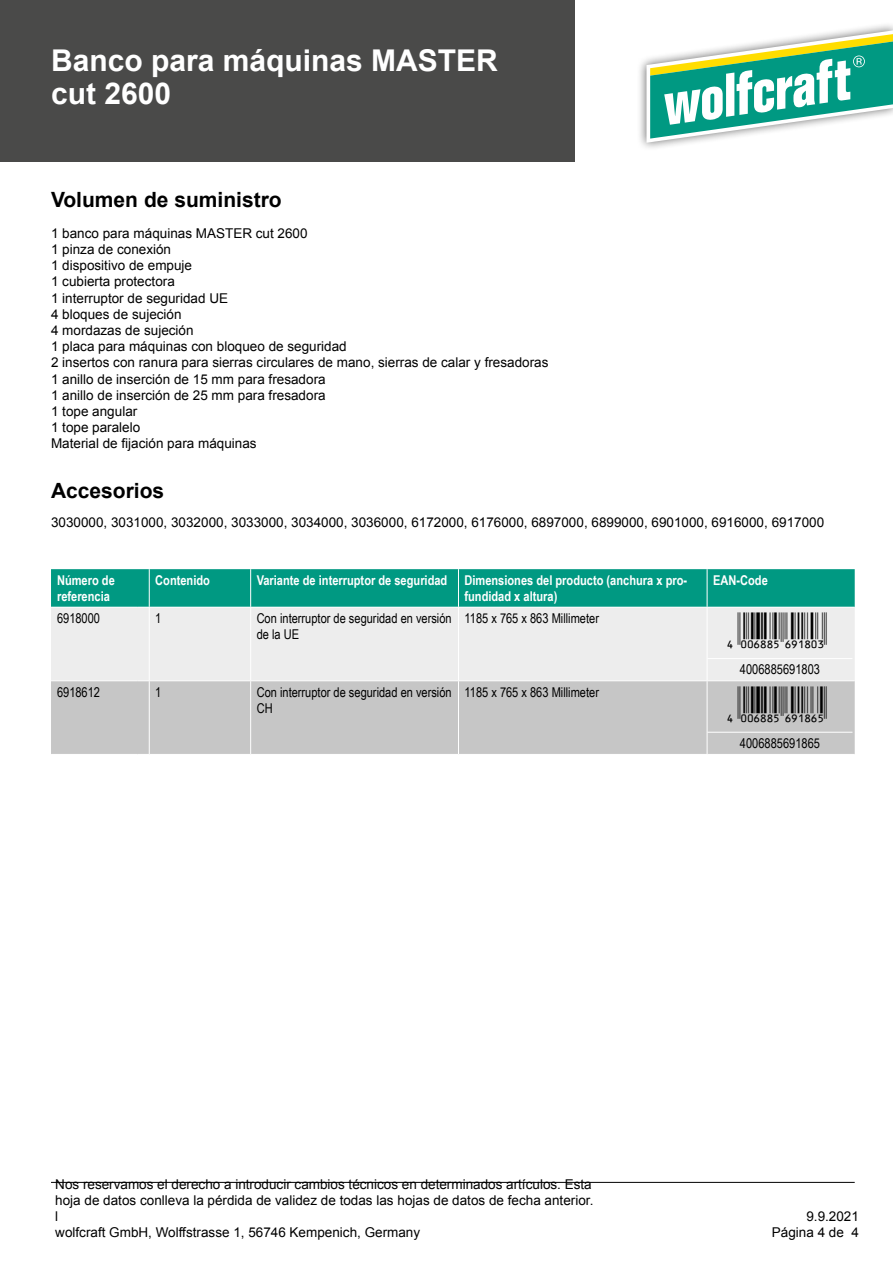
<style>
.page{position:relative;width:893px;height:1263px;background:#fff}
.page>*{position:absolute;margin:0;border:0;box-sizing:border-box;transform-origin:0 0}
.t1{font:36px/73.7px "Ean Bwr P36 Tt";color:#000}
.t2{font:700 30px/33px "Arial";color:#fff}
.t3{font:700 21px "Arial";color:#000}
.t4{font:13.5px/16.2px "Arial";color:#000}
.t5{font:13.5px/16.2px "Arial Narrow";color:#000}
.t6{font:700 13.5px/16.2px "Arial Narrow";color:#fff}
</style>
<div class="page">
<div style="left:0;top:0;width:574px;height:162px;background:#4a4a49"></div>
<hr style="left:51px;top:1182px;width:804px;height:1px;background:#000">
<div style="left:637px;top:22px;width:256px;height:130px;background:#000;opacity:.6"></div>
<svg style="left:646px;top:30px;width:247px;height:113px"></svg>
<div style="left:51px;top:608px;width:804px;height:72px;background:#ededed"></div>
<div style="left:51px;top:681px;width:804px;height:73px;background:#c6c6c6"></div>
<div style="left:51px;top:569px;width:804px;height:39px;background:#009982"></div>
<hr style="left:149px;top:607px;width:102px;height:1px;background:#fff">
<hr style="left:149px;top:607px;width:1px;height:73px;background:#fff">
<hr style="left:251px;top:607px;width:207px;height:1px;background:#fff">
<hr style="left:250px;top:607px;width:1px;height:73px;background:#fff">
<hr style="left:458px;top:607px;width:249px;height:1px;background:#fff">
<hr style="left:458px;top:607px;width:1px;height:73px;background:#fff">
<hr style="left:707px;top:607px;width:148px;height:1px;background:#fff">
<hr style="left:707px;top:607px;width:1px;height:73px;background:#fff">
<hr style="left:149px;top:681px;width:1px;height:73px;background:#fff">
<hr style="left:250px;top:681px;width:1px;height:73px;background:#fff">
<hr style="left:458px;top:681px;width:1px;height:73px;background:#fff">
<hr style="left:707px;top:681px;width:1px;height:73px;background:#fff">
<hr style="left:707px;top:658px;width:145px;height:1px;background:#fff">
<hr style="left:707px;top:732px;width:145px;height:1px;background:#fff">
<h2 class="t2" style="left:51px;top:45px;width:448px">Banco para máquinas MASTER cut 2600</h2>
<h3 class="t3" style="left:51px;top:185px;width:232px">Volumen de suministro</h3>
<p class="t4" style="left:51px;top:225px;width:499px">1 banco para máquinas MASTER cut 2600<br>1 pinza de conexión<br>1 dispositivo de empuje<br>1 cubierta protectora<br>1 interruptor de seguridad UE<br>4 bloques de sujeción<br>4 mordazas de sujeción<br>1 placa para máquinas con bloqueo de seguridad<br>2 insertos con ranura para sierras circulares de mano, sierras de calar y fresadoras<br>1 anillo de inserción de 15 mm para fresadora<br>1 anillo de inserción de 25 mm para fresadora<br>1 tope angular<br>1 tope paralelo<br>Material de fijación para máquinas</p>
<h3 class="t3" style="left:51px;top:476px;width:115px">Accesorios</h3>
<p class="t4" style="left:51px;top:514px;width:775px">3030000, 3031000, 3032000, 3033000, 3034000, 3036000, 6172000, 6176000, 6897000, 6899000, 6901000, 6916000, 6917000</p>
<p class="t6" style="left:57px;top:571px;width:59px">Número de referencia</p>
<p class="t6" style="left:155px;top:571px;width:56px">Contenido</p>
<p class="t6" style="left:257px;top:571px;width:192px">Variante de interruptor de seguridad</p>
<p class="t6" style="left:464px;top:571px;width:224px">Dimensiones del producto (anchura x pro&shy;fundidad x altura)</p>
<p class="t6" style="left:713px;top:571px;width:56px">EAN-Code</p>
<p class="t5" style="left:57px;top:610px;width:45px">6918000</p>
<p class="t5" style="left:155px;top:610px;width:8px">1</p>
<p class="t5" style="left:257px;top:610px;width:197px">Con interruptor de seguridad en versión de la UE</p>
<p class="t5" style="left:464px;top:610px;width:136px">1185 x 765 x 863 Millimeter</p>
<p class="t5" style="left:740px;top:661px;width:82px">4006885691803</p>
<p class="t5" style="left:57px;top:683px;width:45px">6918612</p>
<p class="t5" style="left:155px;top:683px;width:8px">1</p>
<p class="t5" style="left:257px;top:683px;width:197px">Con interruptor de seguridad en versión<br>CH</p>
<p class="t5" style="left:464px;top:683px;width:136px">1185 x 765 x 863 Millimeter</p>
<p class="t5" style="left:740px;top:735px;width:82px">4006885691865</p>
<h1 class="t1" style="left:717px;top:593px;width:111px">'!0A68IF-gjbiad! '!0A68IF-gjbigf!</h1>
<p class="t4" style="left:55px;top:1176px;width:540px">Nos reservamos el derecho a introducir cambios técnicos en determinados artículos. Esta hoja de datos conlleva la pérdida de validez de todas las hojas de datos de fecha anterior. l<br>wolfcraft GmbH, Wolffstrasse 1, 56746 Kempenich, Germany</p>
<p class="t4" style="left:772px;top:1208px;width:89px;text-align:right">9.9.2021<br>Página 4 de 4</p>
</div>
